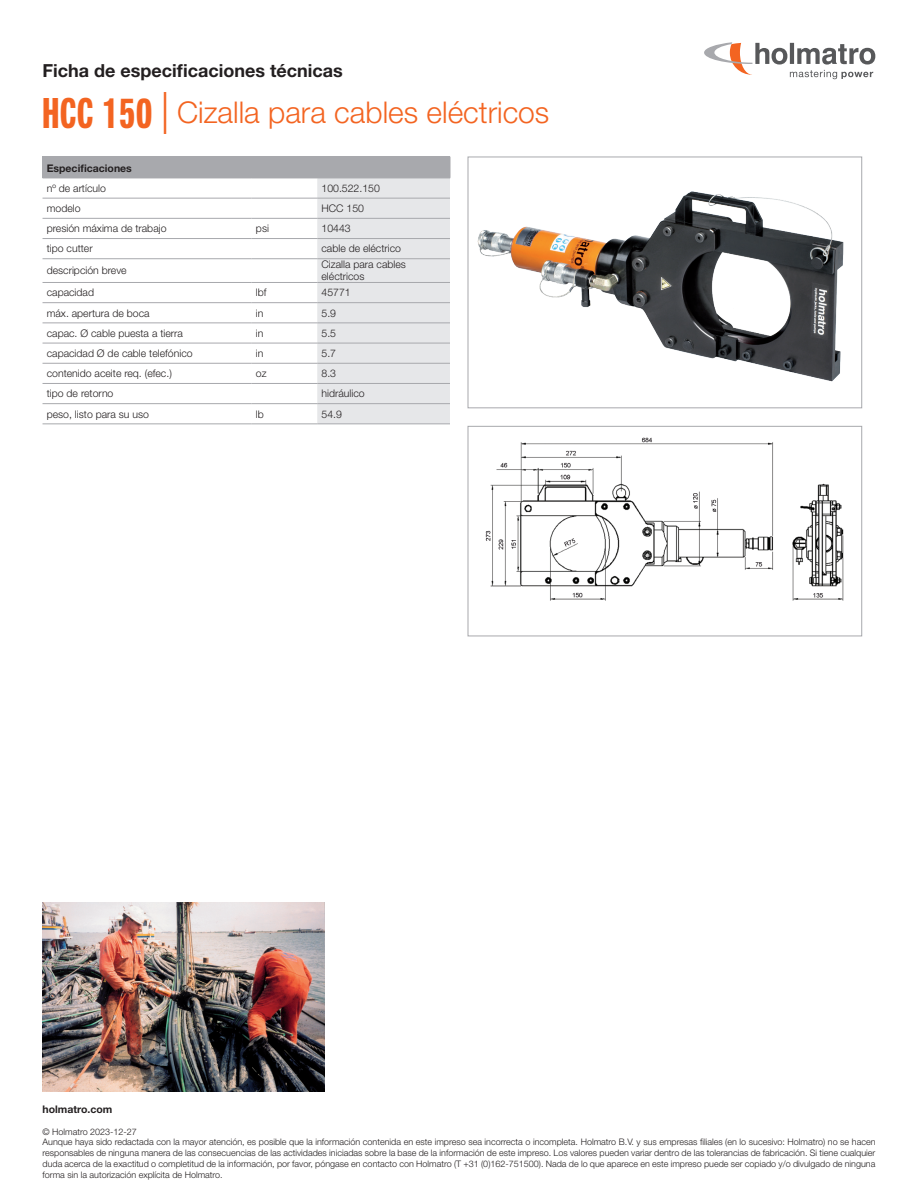
<style>
.page{position:relative;width:918px;height:1188px;background:#fff}
.page>*{position:absolute;margin:0;border:0;box-sizing:border-box;transform-origin:0 0}
.t1{font:300 30px "Helvetica Neue LT Std";color:#f36421}
.t2{font:700 18px "Helvetica Neue LT Std";color:#231f20}
.t3{font:300 10.5px/12px "Helvetica Neue LT Std";color:#231f20}
.t4{font:700 10.5px "Helvetica Neue LT Std";color:#231f20}
.t5{font:300 9px/10.8px "Helvetica Neue LT Std";color:#231f20}
.s1{font-family:"Neue Helvetica Pro 79 Cm";font-weight:700;font-size:42px}
.s2{font-size:42px}
</style>
<div class="page">
<svg style="left:704px;top:42px;width:171px;height:37px"></svg>
<div style="left:43px;top:157px;width:407px;height:21px;background:#a8a9ad"></div>
<svg style="left:317px;top:157px;width:134px;height:267px;background:#e0e1e3"></svg>
<hr style="left:43px;top:178px;width:209px;height:1px;background:#a8a9ad">
<hr style="left:252px;top:178px;width:65px;height:1px;background:#a8a9ad">
<hr style="left:317px;top:178px;width:133px;height:1px;background:#a8a9ad">
<hr style="left:43px;top:198px;width:209px;height:1px;background:#a8a9ad">
<hr style="left:252px;top:198px;width:65px;height:1px;background:#a8a9ad">
<hr style="left:317px;top:198px;width:133px;height:1px;background:#a8a9ad">
<hr style="left:43px;top:218px;width:209px;height:1px;background:#a8a9ad">
<hr style="left:252px;top:218px;width:65px;height:1px;background:#a8a9ad">
<hr style="left:317px;top:218px;width:133px;height:1px;background:#a8a9ad">
<hr style="left:43px;top:238px;width:209px;height:1px;background:#a8a9ad">
<hr style="left:252px;top:238px;width:65px;height:1px;background:#a8a9ad">
<hr style="left:317px;top:238px;width:133px;height:1px;background:#a8a9ad">
<hr style="left:43px;top:258px;width:209px;height:1px;background:#a8a9ad">
<hr style="left:252px;top:258px;width:65px;height:1px;background:#a8a9ad">
<hr style="left:317px;top:258px;width:133px;height:1px;background:#a8a9ad">
<hr style="left:43px;top:282px;width:209px;height:1px;background:#a8a9ad">
<hr style="left:252px;top:282px;width:65px;height:1px;background:#a8a9ad">
<hr style="left:317px;top:282px;width:133px;height:1px;background:#a8a9ad">
<hr style="left:43px;top:302px;width:209px;height:1px;background:#a8a9ad">
<hr style="left:252px;top:302px;width:65px;height:1px;background:#a8a9ad">
<hr style="left:317px;top:302px;width:133px;height:1px;background:#a8a9ad">
<hr style="left:43px;top:323px;width:209px;height:1px;background:#a8a9ad">
<hr style="left:252px;top:323px;width:65px;height:1px;background:#a8a9ad">
<hr style="left:317px;top:323px;width:133px;height:1px;background:#a8a9ad">
<hr style="left:43px;top:343px;width:209px;height:1px;background:#a8a9ad">
<hr style="left:252px;top:343px;width:65px;height:1px;background:#a8a9ad">
<hr style="left:317px;top:343px;width:133px;height:1px;background:#a8a9ad">
<hr style="left:43px;top:363px;width:209px;height:1px;background:#a8a9ad">
<hr style="left:252px;top:363px;width:65px;height:1px;background:#a8a9ad">
<hr style="left:317px;top:363px;width:133px;height:1px;background:#a8a9ad">
<hr style="left:43px;top:383px;width:209px;height:1px;background:#a8a9ad">
<hr style="left:252px;top:383px;width:65px;height:1px;background:#a8a9ad">
<hr style="left:317px;top:383px;width:133px;height:1px;background:#a8a9ad">
<hr style="left:43px;top:424px;width:209px;height:1px;background:#a8a9ad">
<hr style="left:43px;top:403px;width:209px;height:1px;background:#a8a9ad">
<hr style="left:252px;top:424px;width:65px;height:1px;background:#a8a9ad">
<hr style="left:252px;top:403px;width:65px;height:1px;background:#a8a9ad">
<hr style="left:317px;top:424px;width:133px;height:1px;background:#a8a9ad">
<hr style="left:317px;top:403px;width:133px;height:1px;background:#a8a9ad">
<img style="left:43px;top:902px;width:282px;height:189px">
<img style="left:485px;top:437px;width:359px;height:164px">
<div style="left:468px;top:426px;width:394px;height:210px;border:1px solid #a8a9ad"></div>
<img style="left:477px;top:191px;width:367px;height:191px">
<div style="left:468px;top:157px;width:394px;height:251px;border:1px solid #a8a9ad"></div>
<h2 class="t2" style="left:43px;top:59px;width:302px">Ficha de especificaciones técnicas</h2>
<h1 class="t1" style="left:43px;top:94px;width:508px"><span class="s1">HCC 150</span> <span class="s2">|</span> Cizalla para cables eléctricos</h1>
<p class="t4" style="left:47px;top:161px;width:87px">Especificaciones</p>
<p class="t3" style="left:47px;top:182px;width:61px">nº de artículo</p>
<p class="t3" style="left:322px;top:182px;width:60px">100.522.150</p>
<p class="t3" style="left:47px;top:202px;width:35px">modelo</p>
<p class="t3" style="left:322px;top:202px;width:44px">HCC 150</p>
<p class="t3" style="left:47px;top:222px;width:121px">presión máxima de trabajo</p>
<p class="t3" style="left:256px;top:222px;width:15px">psi</p>
<p class="t3" style="left:322px;top:222px;width:31px">10443</p>
<p class="t3" style="left:47px;top:242px;width:47px">tipo cutter</p>
<p class="t3" style="left:322px;top:242px;width:81px">cable de eléctrico</p>
<p class="t3" style="left:47px;top:264px;width:81px">descripción breve</p>
<p class="t3" style="left:322px;top:258px;width:86px">Cizalla para cables eléctricos</p>
<p class="t3" style="left:47px;top:286px;width:49px">capacidad</p>
<p class="t3" style="left:256px;top:286px;width:12px">lbf</p>
<p class="t3" style="left:322px;top:286px;width:31px">45771</p>
<p class="t3" style="left:47px;top:307px;width:104px">máx. apertura de boca</p>
<p class="t3" style="left:256px;top:307px;width:9px">in</p>
<p class="t3" style="left:322px;top:307px;width:16px">5.9</p>
<p class="t3" style="left:47px;top:327px;width:138px">capac. Ø cable puesta a tierra</p>
<p class="t3" style="left:256px;top:327px;width:9px">in</p>
<p class="t3" style="left:322px;top:327px;width:16px">5.5</p>
<p class="t3" style="left:47px;top:347px;width:147px">capacidad Ø de cable telefónico</p>
<p class="t3" style="left:256px;top:347px;width:9px">in</p>
<p class="t3" style="left:322px;top:347px;width:16px">5.7</p>
<p class="t3" style="left:47px;top:367px;width:127px">contenido aceite req. (efec.)</p>
<p class="t3" style="left:256px;top:367px;width:12px">oz</p>
<p class="t3" style="left:322px;top:367px;width:16px">8.3</p>
<p class="t3" style="left:47px;top:387px;width:68px">tipo de retorno</p>
<p class="t3" style="left:322px;top:387px;width:45px">hidráulico</p>
<p class="t3" style="left:47px;top:408px;width:104px">peso, listo para su uso</p>
<p class="t3" style="left:256px;top:408px;width:9px">lb</p>
<p class="t3" style="left:322px;top:408px;width:22px">54.9</p>
<p class="t4" style="left:43px;top:1103px;width:71px">holmatro.com</p>
<p class="t5" style="left:43px;top:1126px;width:835px">© Holmatro 2023-12-27<br>Aunque haya sido redactada con la mayor atención, es posible que la información contenida en este impreso sea incorrecta o incompleta. Holmatro B.V. y sus empresas filiales (en lo sucesivo: Holmatro) no se hacen responsables de ninguna manera de las consecuencias de las actividades iniciadas sobre la base de la información de este impreso. Los valores pueden variar dentro de las tolerancias de fabricación. Si tiene cualquier duda acerca de la exactitud o completitud de la información, por favor, póngase en contacto con Holmatro (T +31 (0)162-751500). Nada de lo que aparece en este impreso puede ser copiado y/o divulgado de ninguna forma sin la autorización explícita de Holmatro.</p>
</div>
